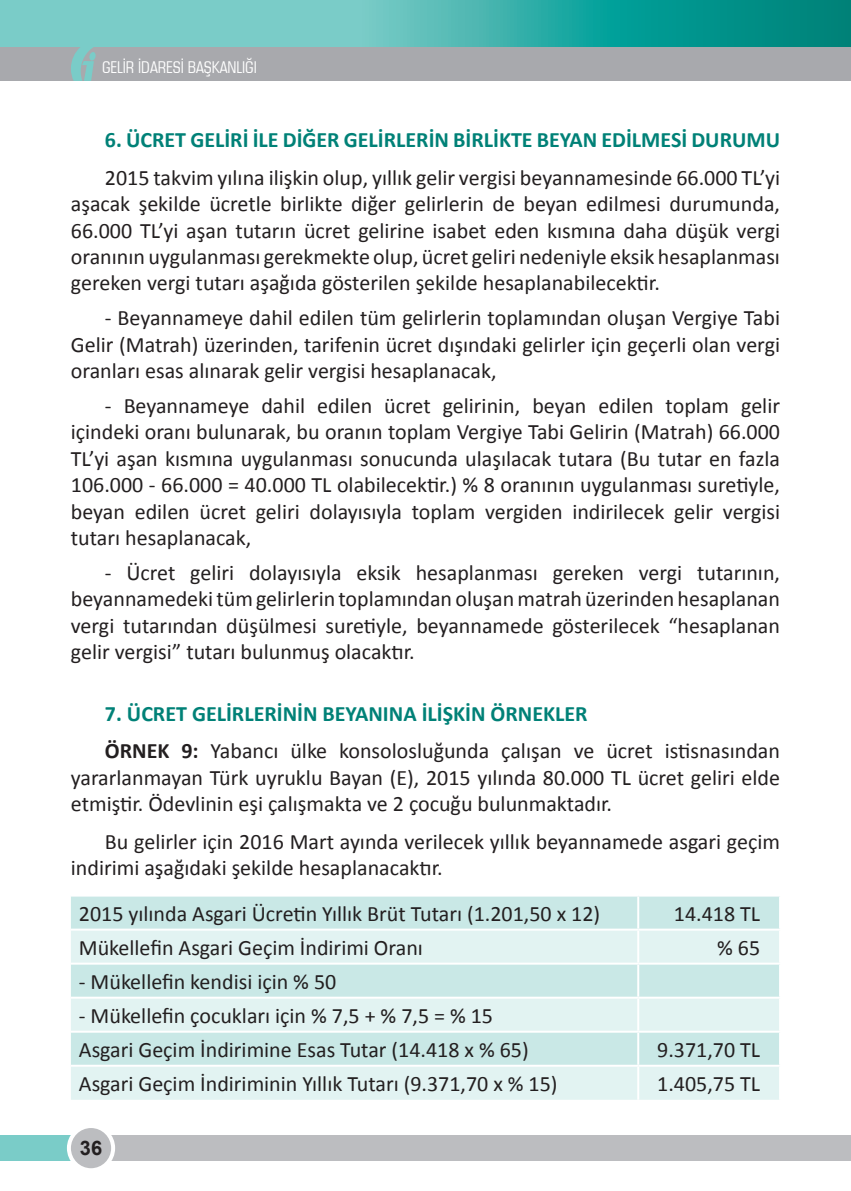
<style>
.page{position:relative;width:851px;height:1191px;background:#fff}
.page>*{position:absolute;margin:0;border:0;box-sizing:border-box;transform-origin:0 0}
.iç_metin{font:22px/26.4px "Calibri";color:#231f20;text-align:justify}
.başlık{font:700 22px "Calibri";color:#008177}
.t1{font:700 20px "Arial";color:#231f20}
.t2{font:condensed 16px "Square 721 BT";color:#fff}
.s1{font-weight:700}
</style>
<div class="page">
<div style="left:0;top:1135px;width:80px;height:25px;background:#7accc8"></div>
<div style="left:108px;top:1135px;width:742px;height:25px;background:#bcbdc0"></div>
<div style="left:69px;top:1126px;width:44px;height:44px;background:#bcbdc0;border-radius:50%"></div>
<div style="left:67px;top:1124px;width:48px;height:48px;border:4px solid #fff;border-radius:50%"></div>
<svg style="left:0;top:0;width:850px;height:47px"></svg>
<div style="left:0;top:47px;width:850px;height:34px;background:#a8a9ad"></div>
<svg style="left:71px;top:47px;width:25px;height:34px"></svg>
<div style="left:71px;top:896px;width:708px;height:32px;background:#c9e8e6"></div>
<svg style="left:71px;top:930px;width:708px;height:169px;fill:#e2f3f2"></svg>
<hr style="left:637px;top:896px;width:2px;height:32px;background:#fff">
<hr style="left:637px;top:930px;width:2px;height:32px;background:#fff">
<hr style="left:637px;top:964px;width:2px;height:32px;background:#fff">
<hr style="left:637px;top:998px;width:2px;height:32px;background:#fff">
<hr style="left:637px;top:1032px;width:2px;height:32px;background:#fff">
<hr style="left:637px;top:1066px;width:2px;height:33px;background:#fff">
<hr style="left:71px;top:962px;width:567px;height:2px;background:#fff">
<hr style="left:638px;top:962px;width:143px;height:2px;background:#fff">
<hr style="left:71px;top:996px;width:567px;height:2px;background:#fff">
<hr style="left:638px;top:996px;width:143px;height:2px;background:#fff">
<hr style="left:71px;top:1030px;width:567px;height:2px;background:#fff">
<hr style="left:638px;top:1030px;width:143px;height:2px;background:#fff">
<hr style="left:71px;top:1064px;width:567px;height:2px;background:#fff">
<hr style="left:638px;top:1064px;width:143px;height:2px;background:#fff">
<p class="t2" style="left:102px;top:57px;width:156px">GELİR İDARESİ BAŞKANLIĞI</p>
<p class="başlık" style="left:105px;top:126px;width:676px">6. ÜCRET GELİRİ İLE DİĞER GELİRLERİN BİRLİKTE BEYAN EDİLMESİ DURUMU</p>
<p class="iç_metin" style="left:71px;top:164px;width:710px;text-indent:34px">2015 takvim yılına ilişkin olup, yıllık gelir vergisi beyannamesinde 66.000 TL’yi aşacak şekilde ücretle birlikte diğer gelirlerin de beyan edilmesi durumunda, 66.000 TL’yi aşan tutarın ücret gelirine isabet eden kısmına daha düşük vergi oranının uygulanması gerekmekte olup, ücret geliri nedeniyle eksik hesaplanması gereken vergi tutarı aşağıda gösterilen şekilde hesaplanabilecektir.</p>
<p class="iç_metin" style="left:71px;top:305px;width:710px;text-indent:34px">- Beyannameye dahil edilen tüm gelirlerin toplamından oluşan Vergiye Tabi Gelir (Matrah) üzerinden, tarifenin ücret dışındaki gelirler için geçerli olan vergi oranları esas alınarak gelir vergisi hesaplanacak,</p>
<p class="iç_metin" style="left:71px;top:392px;width:710px;text-indent:34px">- Beyannameye dahil edilen ücret gelirinin, beyan edilen toplam gelir içindeki oranı bulunarak, bu oranın toplam Vergiye Tabi Gelirin (Matrah) 66.000<br>TL’yi aşan kısmına uygulanması sonucunda ulaşılacak tutara (Bu tutar en fazla 106.000 - 66.000 = 40.000 TL olabilecektir.) % 8 oranının uygulanması suretiyle, beyan edilen ücret geliri dolayısıyla toplam vergiden indirilecek gelir vergisi tutarı hesaplanacak,</p>
<p class="iç_metin" style="left:71px;top:559px;width:710px;text-indent:34px">- Ücret geliri dolayısıyla eksik hesaplanması gereken vergi tutarının, beyannamedeki tüm gelirlerin toplamından oluşan matrah üzerinden hesaplanan vergi tutarından düşülmesi suretiyle, beyannamede gösterilecek “hesaplanan gelir vergisi” tutarı bulunmuş olacaktır.</p>
<p class="başlık" style="left:105px;top:699px;width:484px">7. ÜCRET GELİRLERİNİN BEYANINA İLİŞKİN ÖRNEKLER</p>
<p class="iç_metin" style="left:71px;top:738px;width:710px;text-indent:34px"><span class="s1">ÖRNEK 9:</span> Yabancı ülke konsolosluğunda çalışan ve ücret istisnasından yararlanmayan Türk uyruklu Bayan (E), 2015 yılında 80.000 TL ücret geliri elde etmiştir. Ödevlinin eşi çalışmakta ve 2 çocuğu bulunmaktadır.</p>
<p class="iç_metin" style="left:71px;top:828px;width:710px;text-indent:34px">Bu gelirler için 2016 Mart ayında verilecek yıllık beyannamede asgari geçim indirimi aşağıdaki şekilde hesaplanacaktır.</p>
<p class="iç_metin" style="left:79px;top:900px;width:522px">2015 yılında Asgari Ücretin Yıllık Brüt Tutarı (1.201,50 x 12)</p>
<p class="iç_metin" style="left:673px;top:900px;width:88px">14.418 TL</p>
<p class="iç_metin" style="left:79px;top:934px;width:345px">Mükellefin Asgari Geçim İndirimi Oranı</p>
<p class="iç_metin" style="left:717px;top:934px;width:45px">% 65</p>
<p class="iç_metin" style="left:79px;top:968px;width:259px">- Mükellefin kendisi için % 50</p>
<p class="iç_metin" style="left:79px;top:1002px;width:415px">- Mükellefin çocukları için % 7,5 + % 7,5 = % 15</p>
<p class="iç_metin" style="left:79px;top:1036px;width:451px">Asgari Geçim İndirimine Esas Tutar (14.418 x % 65)</p>
<p class="iç_metin" style="left:657px;top:1036px;width:104px">9.371,70 TL</p>
<p class="iç_metin" style="left:79px;top:1070px;width:480px">Asgari Geçim İndiriminin Yıllık Tutarı (9.371,70 x % 15)</p>
<p class="iç_metin" style="left:657px;top:1070px;width:104px">1.405,75 TL</p>
<p class="t1" style="left:80px;top:1135px;width:24px">36</p>
</div>
